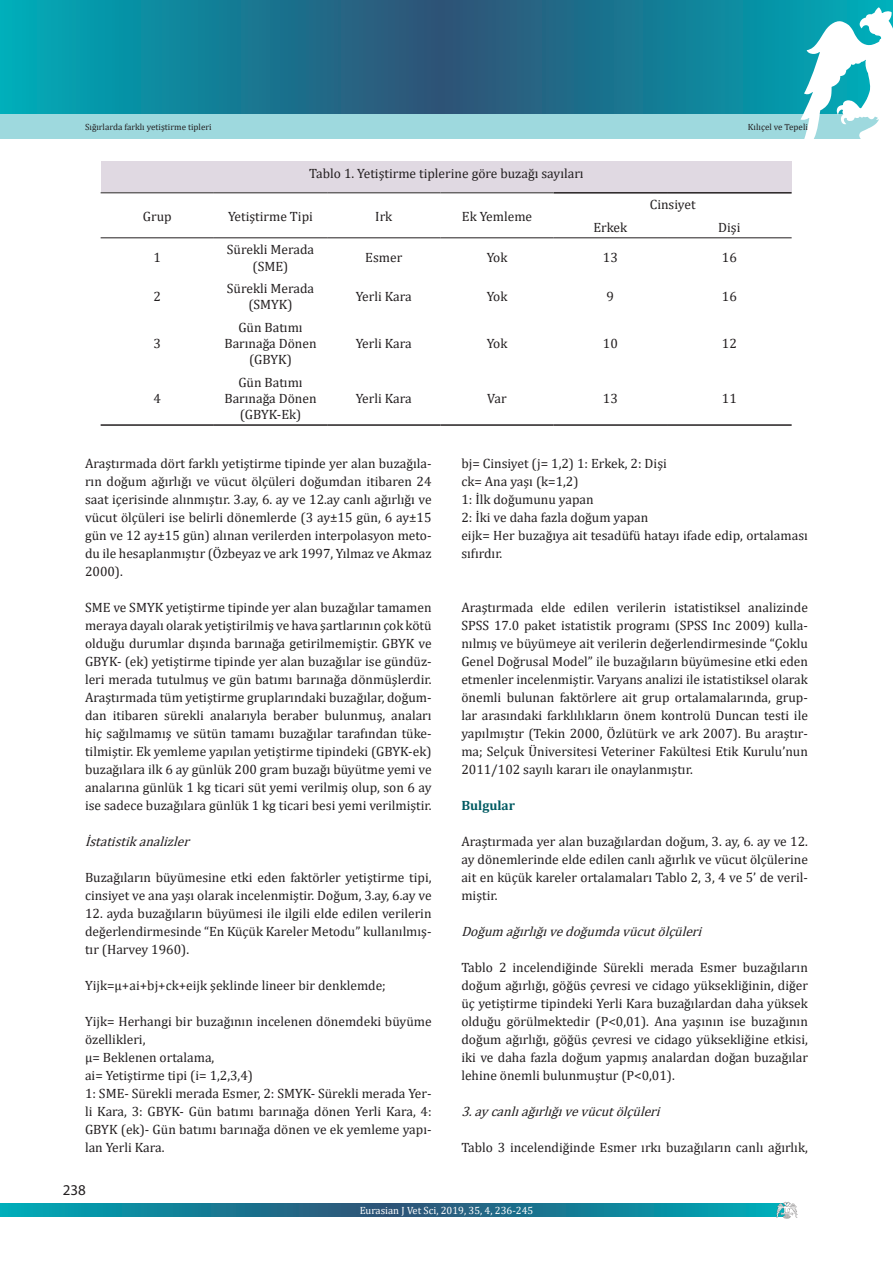
<style>
.page{position:relative;width:893px;height:1263px;background:#fff}
.page>*{position:absolute;margin:0;border:0;box-sizing:border-box;transform-origin:0 0}
.t1{font:15px "Myriad Pro";color:#231f20}
.t2{font:13.5px/18px "Cambria";color:#231f20;text-align:justify}
.t3{font:italic 13.5px "Cambria";color:#231f20}
.t4{font:700 13.5px "Cambria";color:#005a62}
.t5{font:10.5px "Cambria";color:#fff}
.t6{font:9px "Cambria";color:#231f20}
</style>
<div class="page">
<svg style="left:0;top:0;width:893px;height:114px;background:#167b94"></svg>
<div style="left:0;top:114px;width:893px;height:25px;background:#9ed9de"></div>
<svg style="left:800px;top:7px;width:93px;height:132px"></svg>
<svg style="left:0;top:1204px;width:776px;height:12px;background:#157e96"></svg>
<svg style="left:776px;top:1202px;width:21px;height:17px"></svg>
<div style="left:101px;top:162px;width:691px;height:30px;background:#e0d9e2"></div>
<hr style="left:554px;top:192px;width:113px;height:2px;background:#231f20">
<hr style="left:667px;top:192px;width:125px;height:2px;background:#231f20">
<hr style="left:101px;top:424px;width:113px;height:2px;background:#231f20">
<hr style="left:214px;top:424px;width:113px;height:2px;background:#231f20">
<hr style="left:327px;top:424px;width:113px;height:2px;background:#231f20">
<hr style="left:440px;top:424px;width:114px;height:2px;background:#231f20">
<hr style="left:554px;top:424px;width:113px;height:2px;background:#231f20">
<hr style="left:667px;top:424px;width:125px;height:2px;background:#231f20">
<hr style="left:101px;top:192px;width:113px;height:1px;background:#231f20">
<hr style="left:214px;top:192px;width:113px;height:1px;background:#231f20">
<hr style="left:327px;top:192px;width:113px;height:1px;background:#231f20">
<hr style="left:440px;top:192px;width:114px;height:1px;background:#231f20">
<hr style="left:101px;top:237px;width:113px;height:1px;background:#231f20">
<hr style="left:214px;top:237px;width:113px;height:1px;background:#231f20">
<hr style="left:327px;top:237px;width:113px;height:1px;background:#231f20">
<hr style="left:440px;top:237px;width:114px;height:1px;background:#231f20">
<hr style="left:554px;top:237px;width:113px;height:1px;background:#231f20">
<hr style="left:667px;top:237px;width:125px;height:1px;background:#231f20">
<p class="t6" style="left:85px;top:121px;width:128px">Sığırlarda farklı yetiştirme tipleri</p>
<p class="t6" style="left:748px;top:121px;width:61px">Kılıçel ve Tepeli</p>
<p class="t2" style="left:309px;top:164px;width:276px">Tablo 1. Yetiştirme tiplerine göre buzağı sayıları</p>
<p class="t2" style="left:143px;top:207px;width:30px">Grup</p>
<p class="t2" style="left:228px;top:207px;width:86px">Yetiştirme Tipi</p>
<p class="t2" style="left:375px;top:207px;width:18px">Irk</p>
<p class="t2" style="left:462px;top:207px;width:72px">Ek Yemleme</p>
<p class="t2" style="left:650px;top:196px;width:47px">Cinsiyet</p>
<p class="t2" style="left:593px;top:218px;width:35px">Erkek</p>
<p class="t2" style="left:718px;top:218px;width:24px">Dişi</p>
<p class="t2" style="left:154px;top:249px;width:9px">1</p>
<p class="t2" style="left:227px;top:242px;width:89px;line-height:16.2px;text-align:center">Sürekli Merada (SME)</p>
<p class="t2" style="left:365px;top:249px;width:38px">Esmer</p>
<p class="t2" style="left:487px;top:249px;width:22px">Yok</p>
<p class="t2" style="left:603px;top:249px;width:16px">13</p>
<p class="t2" style="left:722px;top:249px;width:16px">16</p>
<p class="t2" style="left:154px;top:287px;width:9px">2</p>
<p class="t2" style="left:227px;top:280px;width:89px;line-height:16.2px;text-align:center">Sürekli Merada (SMYK)</p>
<p class="t2" style="left:356px;top:287px;width:58px">Yerli Kara</p>
<p class="t2" style="left:487px;top:287px;width:22px">Yok</p>
<p class="t2" style="left:607px;top:287px;width:9px">9</p>
<p class="t2" style="left:722px;top:287px;width:16px">16</p>
<p class="t2" style="left:154px;top:334px;width:9px">3</p>
<p class="t2" style="left:224px;top:319px;width:94px;line-height:16.2px;text-align:center">Gün Batımı<br>Barınağa Dönen (GBYK)</p>
<p class="t2" style="left:356px;top:334px;width:58px">Yerli Kara</p>
<p class="t2" style="left:487px;top:334px;width:22px">Yok</p>
<p class="t2" style="left:603px;top:334px;width:16px">10</p>
<p class="t2" style="left:722px;top:334px;width:16px">12</p>
<p class="t2" style="left:154px;top:389px;width:9px">4</p>
<p class="t2" style="left:224px;top:374px;width:94px;line-height:16.2px;text-align:center">Gün Batımı<br>Barınağa Dönen (GBYK-Ek)</p>
<p class="t2" style="left:356px;top:389px;width:58px">Yerli Kara</p>
<p class="t2" style="left:487px;top:389px;width:21px">Var</p>
<p class="t2" style="left:603px;top:389px;width:16px">13</p>
<p class="t2" style="left:722px;top:389px;width:16px">11</p>
<p class="t2" style="left:85px;top:454px;width:348px">Araştırmada dört farklı yetiştirme tipinde yer alan buzağıla&shy;rın doğum ağırlığı ve vücut ölçüleri doğumdan itibaren 24 saat içerisinde alınmıştır. 3.ay, 6. ay ve 12.ay canlı ağırlığı ve vücut ölçüleri ise belirli dönemlerde (3 ay±15 gün, 6 ay±15 gün ve 12 ay±15 gün) alınan verilerden interpolasyon meto&shy;du ile hesaplanmıştır (Özbeyaz ve ark 1997, Yılmaz ve Akmaz 2000).</p>
<p class="t2" style="left:85px;top:598px;width:348px">SME ve SMYK yetiştirme tipinde yer alan buzağılar tamamen meraya dayalı olarak yetiştirilmiş ve hava şartlarının çok kötü olduğu durumlar dışında barınağa getirilmemiştir. GBYK ve GBYK- (ek) yetiştirme tipinde yer alan buzağılar ise gündüz&shy;leri merada tutulmuş ve gün batımı barınağa dönmüşlerdir.<br>Araştırmada tüm yetiştirme gruplarındaki buzağılar, doğum&shy;dan itibaren sürekli analarıyla beraber bulunmuş, anaları hiç sağılmamış ve sütün tamamı buzağılar tarafından tüke&shy;tilmiştir. Ek yemleme yapılan yetiştirme tipindeki (GBYK-ek) buzağılara ilk 6 ay günlük 200 gram buzağı büyütme yemi ve analarına günlük 1 kg ticari süt yemi verilmiş olup, son 6 ay ise sadece buzağılara günlük 1 kg ticari besi yemi verilmiştir.</p>
<p class="t3" style="left:85px;top:833px;width:126px">İstatistik analizler</p>
<p class="t2" style="left:85px;top:868px;width:348px">Buzağıların büyümesine etki eden faktörler yetiştirme tipi, cinsiyet ve ana yaşı olarak incelenmiştir. Doğum, 3.ay, 6.ay ve</p>
<p class="t2" style="left:85px;top:904px;width:348px">12. ayda buzağıların büyümesi ile ilgili elde edilen verilerin değerlendirmesinde “En Küçük Kareler Metodu” kullanılmış&shy;tır (Harvey 1960).</p>
<p class="t2" style="left:85px;top:976px;width:302px">Yijk=µ+ai+bj+ck+eijk şeklinde lineer bir denklemde;</p>
<p class="t2" style="left:85px;top:1012px;width:348px">Yijk= Herhangi bir buzağının incelenen dönemdeki büyüme özellikleri,</p>
<p class="t2" style="left:85px;top:1048px;width:131px">µ= Beklenen ortalama,</p>
<p class="t2" style="left:85px;top:1066px;width:169px">ai= Yetiştirme tipi (i= 1,2,3,4)</p>
<p class="t2" style="left:85px;top:1084px;width:348px">1: SME- Sürekli merada Esmer, 2: SMYK- Sürekli merada Yer&shy;li Kara, 3: GBYK- Gün batımı barınağa dönen Yerli Kara, 4:<br>GBYK (ek)- Gün batımı barınağa dönen ve ek yemleme yapı&shy;lan Yerli Kara.</p>
<p class="t1" style="left:63px;top:1181px;width:25px">238</p>
<p class="t2" style="left:461px;top:454px;width:207px">bj= Cinsiyet (j= 1,2) 1: Erkek, 2: Dişi</p>
<p class="t2" style="left:461px;top:472px;width:119px">ck= Ana yaşı (k=1,2)</p>
<p class="t2" style="left:461px;top:490px;width:134px">1: İlk doğumunu yapan</p>
<p class="t2" style="left:461px;top:508px;width:188px">2: İki ve daha fazla doğum yapan</p>
<p class="t2" style="left:461px;top:526px;width:348px">eijk= Her buzağıya ait tesadüfü hatayı ifade edip, ortalaması sıfırdır.</p>
<p class="t2" style="left:461px;top:598px;width:348px">Araştırmada elde edilen verilerin istatistiksel analizinde SPSS 17.0 paket istatistik programı (SPSS Inc 2009) kulla&shy;nılmış ve büyümeye ait verilerin değerlendirmesinde “Çoklu Genel Doğrusal Model” ile buzağıların büyümesine etki eden etmenler incelenmiştir. Varyans analizi ile istatistiksel olarak önemli bulunan faktörlere ait grup ortalamalarında, grup&shy;lar arasındaki farklılıkların önem kontrolü Duncan testi ile yapılmıştır (Tekin 2000, Özlütürk ve ark 2007). Bu araştır&shy;ma; Selçuk Üniversitesi Veteriner Fakültesi Etik Kurulu’nun 2011/102 sayılı kararı ile onaylanmıştır.</p>
<p class="t4" style="left:461px;top:796px;width:55px">Bulgular</p>
<p class="t2" style="left:461px;top:832px;width:348px">Araştırmada yer alan buzağılardan doğum, 3. ay, 6. ay ve 12. ay dönemlerinde elde edilen canlı ağırlık ve vücut ölçülerine ait en küçük kareler ortalamaları Tablo 2, 3, 4 ve 5’ de veril&shy;miştir.</p>
<p class="t3" style="left:461px;top:923px;width:262px">Doğum ağırlığı ve doğumda vücut ölçüleri</p>
<p class="t2" style="left:461px;top:958px;width:348px">Tablo 2 incelendiğinde Sürekli merada Esmer buzağıların doğum ağırlığı, göğüs çevresi ve cidago yüksekliğinin, diğer üç yetiştirme tipindeki Yerli Kara buzağılardan daha yüksek olduğu görülmektedir (P&lt;0,01). Ana yaşının ise buzağının doğum ağırlığı, göğüs çevresi ve cidago yüksekliğine etkisi, iki ve daha fazla doğum yapmış analardan doğan buzağılar lehine önemli bulunmuştur (P&lt;0,01).</p>
<p class="t3" style="left:461px;top:1103px;width:220px">3. ay canlı ağırlığı ve vücut ölçüleri</p>
<p class="t2" style="left:461px;top:1138px;width:348px">Tablo 3 incelendiğinde Esmer ırkı buzağıların canlı ağırlık,</p>
<p class="t5" style="left:360px;top:1204px;width:175px">Eurasian J Vet Sci, 2019, 35, 4, 236-245</p>
</div>
